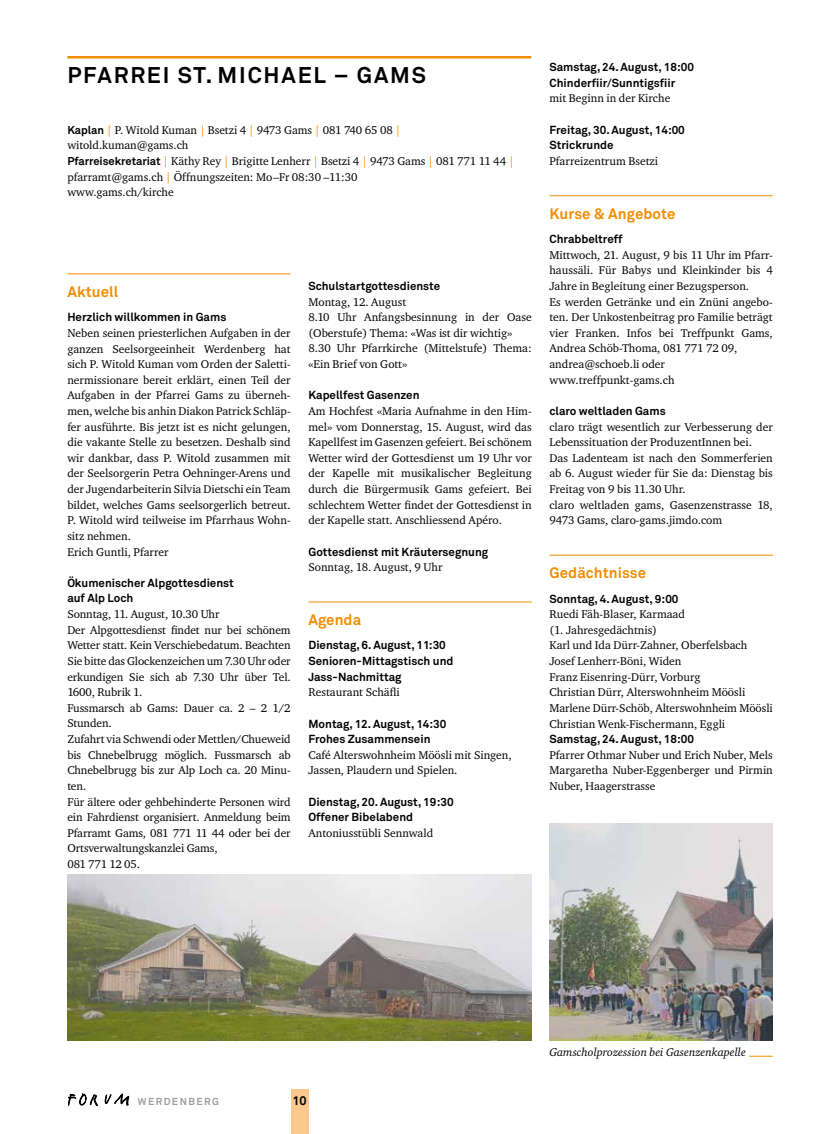
<style>
.page{position:relative;width:826px;height:1134px;background:#fff}
.page>*{position:absolute;margin:0;border:0;box-sizing:border-box;transform-origin:0 0}
.t1{font:700 22.5px "Akkurat";letter-spacing:.08em;color:#000}
.t2{font:700 15px "Akkurat";letter-spacing:.005em;color:#f28c00}
.t3{font:700 12.5px "Akkurat";color:#000}
.t4{font:11.5px/15.6px "Charter ITC";color:#000}
.t5{font:700 11.5px/15.6px "Akkurat";color:#000}
.t6{font:italic 11.5px "Charter ITC";color:#000}
.t7{font:700 10px "Akkurat";letter-spacing:.14em;color:#9d9d9c}
.s1{font-family:"Akkurat";font-weight:700;font-size:11.25px}
.s2{color:#f28c00}
</style>
<div class="page">
<svg style="left:105px;top:1094px;width:24px;height:11px"></svg>
<svg style="left:68px;top:1094px;width:29px;height:12px"></svg>
<div style="left:291px;top:1090px;width:17px;height:44px;background:#fbc88d"></div>
<hr style="left:67px;top:56px;width:464px;height:2px;background:#f28c00">
<hr style="left:67px;top:274px;width:224px;height:1px;background:#f28c00">
<hr style="left:308px;top:602px;width:223px;height:1px;background:#f28c00">
<hr style="left:549px;top:195px;width:223px;height:1px;background:#f28c00">
<hr style="left:549px;top:555px;width:223px;height:1px;background:#f28c00">
<img style="left:67px;top:874px;width:464px;height:166px">
<img style="left:549px;top:823px;width:223px;height:217px">
<svg style="left:749px;top:1056px;width:23px;height:1px"></svg>
<h1 class="t1" style="left:67px;top:61px;width:360px">PFARREI ST. MICHAEL – GAMS</h1>
<p class="t4" style="left:67px;top:122px;width:448px"><span class="s1">Kaplan</span> <span class="s2">|</span> P. Witold Kuman <span class="s2">|</span> Bsetzi 4 <span class="s2">|</span> 9473 Gams <span class="s2">|</span> 081 740 65 08 <span class="s2">| </span>witold.kuman@gams.ch<br><span class="s1">Pfarreisekretariat</span> <span class="s2">|</span> Käthy Rey <span class="s2">|</span> Brigitte Lenherr <span class="s2">|</span> Bsetzi 4 <span class="s2">|</span> 9473 Gams <span class="s2">|</span> 081 771 11 44 <span class="s2">| </span>pfarramt@gams.ch <span class="s2">|</span> Öffnungszeiten: Mo–Fr 08:30 –11:30<br>www.gams.ch/kirche</p>
<h2 class="t2" style="left:67px;top:282px;width:52px">Aktuell</h2>
<p class="t5" style="left:67px;top:309px;width:160px">Herzlich willkommen in Gams</p>
<p class="t4" style="left:67px;top:325px;width:225px">Neben seinen priesterlichen Aufgaben in der ganzen Seelsorgeeinheit Werdenberg hat sich P. Witold Kuman vom Orden der Saletti&shy;nermissionare bereit erklärt, einen Teil der Aufgaben in der Pfarrei Gams zu überneh&shy;men, welche bis anhin Diakon Patrick Schläp&shy;fer ausführte. Bis jetzt ist es nicht gelungen, die vakante Stelle zu besetzen. Deshalb sind wir dankbar, dass P. Witold zusammen mit der Seelsorgerin Petra Oehninger-Arens und der Jugendarbeiterin Silvia Dietschi ein Team bildet, welches Gams seelsorgerlich betreut.<br>P. Witold wird teilweise im Pfarrhaus Wohn&shy;sitz nehmen.<br>Erich Guntli, Pfarrer</p>
<p class="t5" style="left:67px;top:575px;width:168px">Ökumenischer Alpgottesdienst auf Alp Loch</p>
<p class="t4" style="left:67px;top:606px;width:225px">Sonntag, 11. August, 10.30 Uhr<br>Der Alpgottesdienst findet nur bei schönem Wetter statt. Kein Verschiebedatum. Beachten Sie bitte das Glockenzeichen um 7.30 Uhr oder erkundigen Sie sich ab 7.30 Uhr über Tel.<br>1600, Rubrik 1.<br>Fussmarsch ab Gams: Dauer ca. 2 – 2 1/2<br>Stunden.<br>Zufahrt via Schwendi oder Mettlen/Chueweid bis Chnebelbrugg möglich. Fussmarsch ab Chnebelbrugg bis zur Alp Loch ca. 20 Minu&shy;ten.<br>Für ältere oder gehbehinderte Personen wird ein Fahrdienst organisiert. Anmeldung beim Pfarramt Gams, 081 771 11 44 oder bei der Ortsverwaltungskanzlei Gams,<br>081 771 12 05.</p>
<p class="t5" style="left:308px;top:278px;width:133px">Schulstartgottesdienste</p>
<p class="t4" style="left:308px;top:294px;width:225px">Montag, 12. August<br>8.10 Uhr Anfangsbesinnung in der Oase (Oberstufe) Thema: «Was ist dir wichtig»<br>8.30 Uhr Pfarrkirche (Mittelstufe) Thema: «Ein Brief von Gott»</p>
<p class="t5" style="left:308px;top:387px;width:113px">Kapellfest Gasenzen</p>
<p class="t4" style="left:308px;top:403px;width:225px;text-align:justify">Am Hochfest «Maria Aufnahme in den Him&shy;mel» vom Donnerstag, 15. August, wird das Kapellfest im Gasenzen gefeiert. Bei schönem Wetter wird der Gottesdienst um 19 Uhr vor der Kapelle mit musikalischer Begleitung durch die Bürgermusik Gams gefeiert. Bei schlechtem Wetter findet der Gottesdienst in der Kapelle statt. Anschliessend Apéro.</p>
<p class="t5" style="left:308px;top:544px;width:181px">Gottesdienst mit Kräutersegnung</p>
<p class="t4" style="left:308px;top:559px;width:136px">Sonntag, 18. August, 9 Uhr</p>
<h2 class="t2" style="left:308px;top:610px;width:54px">Agenda</h2>
<p class="t5" style="left:308px;top:637px;width:146px">Dienstag, 6. August, 11:30<br>Senioren-Mittagstisch und<br>Jass-Nachmittag</p>
<p class="t4" style="left:308px;top:684px;width:93px">Restaurant Schäfli</p>
<p class="t5" style="left:308px;top:715px;width:139px">Montag, 12. August, 14:30<br>Frohes Zusammensein</p>
<p class="t4" style="left:308px;top:747px;width:205px">Café Alterswohnheim Möösli mit Singen,<br>Jassen, Plaudern und Spielen.</p>
<p class="t5" style="left:308px;top:794px;width:147px">Dienstag, 20. August, 19:30<br>Offener Bibelabend</p>
<p class="t4" style="left:308px;top:825px;width:126px">Antoniusstübli Sennwald</p>
<p class="t5" style="left:549px;top:59px;width:146px">Samstag, 24. August, 18:00<br>Chinderfiir/Sunntigsfiir</p>
<p class="t4" style="left:549px;top:90px;width:122px">mit Beginn in der Kirche</p>
<p class="t5" style="left:549px;top:122px;width:137px">Freitag, 30. August, 14:00<br>Strickrunde</p>
<p class="t4" style="left:549px;top:153px;width:110px">Pfarreizentrum Bsetzi</p>
<h2 class="t2" style="left:549px;top:204px;width:127px">Kurse &amp; Angebote</h2>
<p class="t5" style="left:549px;top:231px;width:75px">Chrabbeltreff</p>
<p class="t4" style="left:549px;top:247px;width:225px">Mittwoch, 21. August, 9 bis 11 Uhr im Pfarr&shy;haussäli. Für Babys und Kleinkinder bis 4<br>Jahre in Begleitung einer Bezugsperson.<br>Es werden Getränke und ein Znüni angebo&shy;ten. Der Unkostenbeitrag pro Familie beträgt vier Franken. Infos bei Treffpunkt Gams, Andrea Schöb-Thoma, 081 771 72 09, andrea@schoeb.li oder www.treffpunkt-gams.ch</p>
<p class="t5" style="left:549px;top:403px;width:118px">claro weltladen Gams</p>
<p class="t4" style="left:549px;top:419px;width:225px">claro trägt wesentlich zur Verbesserung der Lebenssituation der ProduzentInnen bei.<br>Das Ladenteam ist nach den Sommerferien ab 6. August wieder für Sie da: Dienstag bis Freitag von 9 bis 11.30 Uhr.<br>claro weltladen gams, Gasenzenstrasse 18, 9473 Gams, claro-gams.jimdo.com</p>
<h2 class="t2" style="left:549px;top:563px;width:98px">Gedächtnisse</h2>
<p class="t5" style="left:549px;top:590px;width:131px">Sonntag, 4. August, 9:00</p>
<p class="t4" style="left:549px;top:606px;width:225px">Ruedi Fäh-Blaser, Karmaad<br>(1. Jahresgedächtnis)<br>Karl und Ida Dürr-Zahner, Oberfelsbach Josef Lenherr-Böni, Widen<br>Franz Eisenring-Dürr, Vorburg<br>Christian Dürr, Alterswohnheim Möösli Marlene Dürr-Schöb, Alterswohnheim Möösli Christian Wenk-Fischermann, Eggli</p>
<p class="t5" style="left:549px;top:731px;width:146px">Samstag, 24. August, 18:00</p>
<p class="t4" style="left:549px;top:747px;width:225px;text-align:justify">Pfarrer Othmar Nuber und Erich Nuber, Mels Margaretha Nuber-Eggenberger und Pirmin Nuber, Haagerstrasse</p>
<p class="t7" style="left:138px;top:1095px;width:82px">WERDENBERG</p>
<p class="t3" style="left:292px;top:1092px;width:16px">10</p>
<p class="t6" style="left:549px;top:1045px;width:198px">Gamscholprozession bei Gasenzenkapelle</p>
</div>
